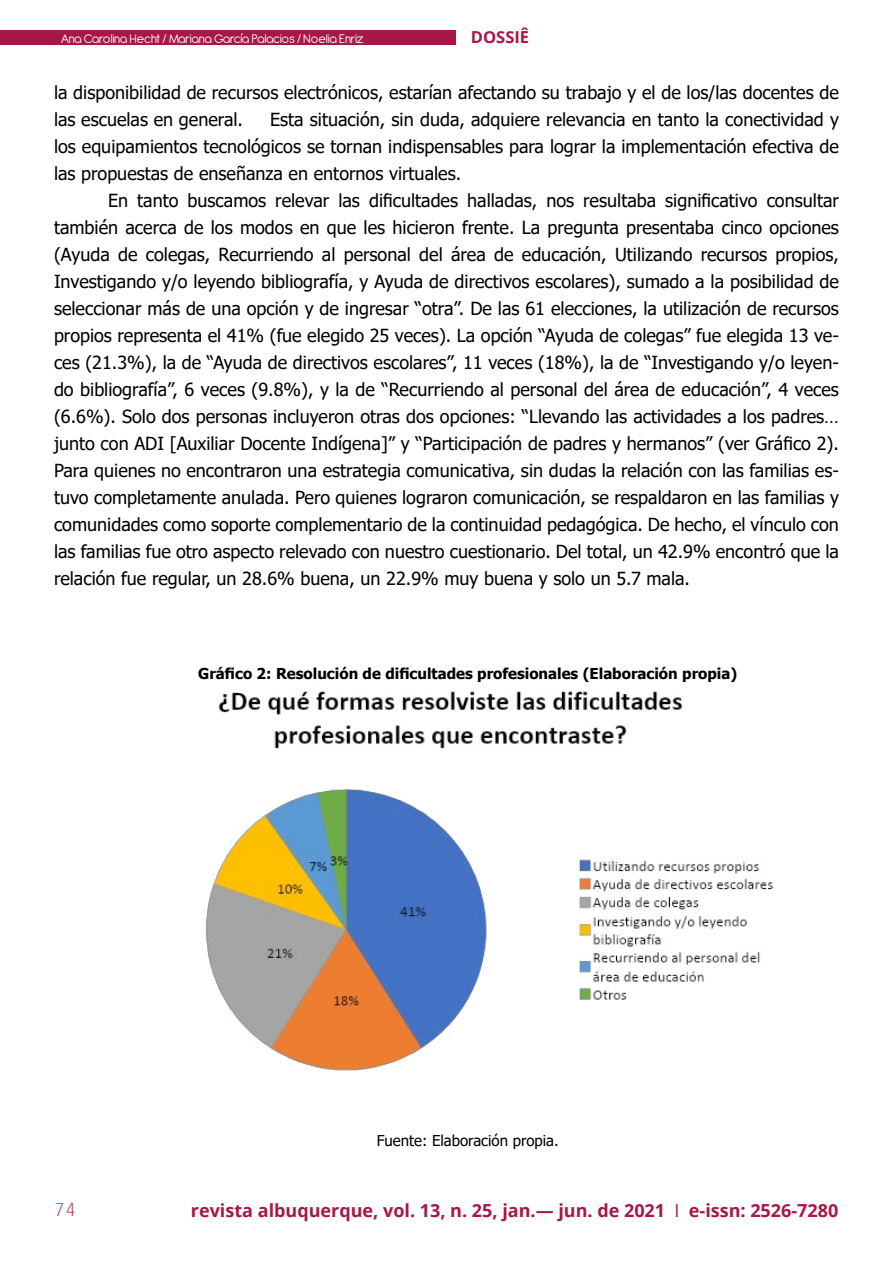
<style>
.page{position:relative;width:893px;height:1263px;background:#fff}
.page>*{position:absolute;margin:0;border:0;box-sizing:border-box;transform-origin:0 0}
.t1{font:18px/27px "Tahoma";color:#000;text-align:justify}
.t2{font:700 18px "Open Sans";color:#a61846}
.t3{font:18px "Letter Gothic Std";color:#a61846}
.t4{font:700 16.5px "Open Sans";color:#a61846}
.t5{font:700 15px "Tahoma";color:#000}
.t6{font:15px "Tahoma";color:#000}
.t7{font:13.5px "Antipasto";letter-spacing:-.025em;color:#fff}
.s1{font-weight:400}
</style>
<div class="page">
<div style="left:0;top:30px;width:455px;height:15px;background:#a61846"></div>
<img style="left:205px;top:691px;width:568px;height:380px">
<p class="t7" style="left:61px;top:27px;width:305px">Ana Carolina Hecht / Mariana García Palacios / Noelia Enriz</p>
<p class="t4" style="left:471px;top:25px;width:60px">DOSSIÊ</p>
<p class="t1" style="left:54px;top:80px;width:786px">la disponibilidad de recursos electrónicos, estarían afectando su trabajo y el de los/las docentes de las escuelas en general.</p>
<p class="t1" style="left:54px;top:107px;width:786px;text-indent:216px">Esta situación, sin duda, adquiere relevancia en tanto la conectividad y los equipamientos tecnológicos se tornan indispensables para lograr la implementación efectiva de las propuestas de enseñanza en entornos virtuales.</p>
<p class="t1" style="left:54px;top:188px;width:786px;text-indent:54px">En tanto buscamos relevar las dificultades halladas, nos resultaba significativo consultar también acerca de los modos en que les hicieron frente. La pregunta presentaba cinco opciones (Ayuda de colegas, Recurriendo al personal del área de educación, Utilizando recursos propios, Investigando y/o leyendo bibliografía, y Ayuda de directivos escolares), sumado a la posibilidad de seleccionar más de una opción y de ingresar “otra”. De las 61 elecciones, la utilización de recursos propios representa el 41% (fue elegido 25 veces). La opción “Ayuda de colegas” fue elegida 13 ve&shy;ces (21.3%), la de “Ayuda de directivos escolares”, 11 veces (18%), la de “Investigando y/o leyen&shy;do bibliografía”, 6 veces (9.8%), y la de “Recurriendo al personal del área de educación”, 4 veces (6.6%). Solo dos personas incluyeron otras dos opciones: “Llevando las actividades a los padres… junto con ADI [Auxiliar Docente Indígena]” y “Participación de padres y hermanos” (ver Gráfico 2).<br>Para quienes no encontraron una estrategia comunicativa, sin dudas la relación con las familias es&shy;tuvo completamente anulada. Pero quienes lograron comunicación, se respaldaron en las familias y comunidades como soporte complementario de la continuidad pedagógica. De hecho, el vínculo con las familias fue otro aspecto relevado con nuestro cuestionario. Del total, un 42.9% encontró que la relación fue regular, un 28.6% buena, un 22.9% muy buena y solo un 5.7 mala.</p>
<p class="t5" style="left:198px;top:663px;width:540px">Gráfico 2: Resolución de dificultades profesionales (Elaboración propia)</p>
<p class="t6" style="left:377px;top:1130px;width:183px">Fuente: Elaboración propia.</p>
<p class="t3" style="left:55px;top:1200px;width:23px">74</p>
<p class="t2" style="left:191px;top:1197px;width:649px">revista albuquerque, vol. 13, n. 25, jan.— jun. de 2021 <span class="s1">I</span> e-issn: 2526-7280</p>
</div>
